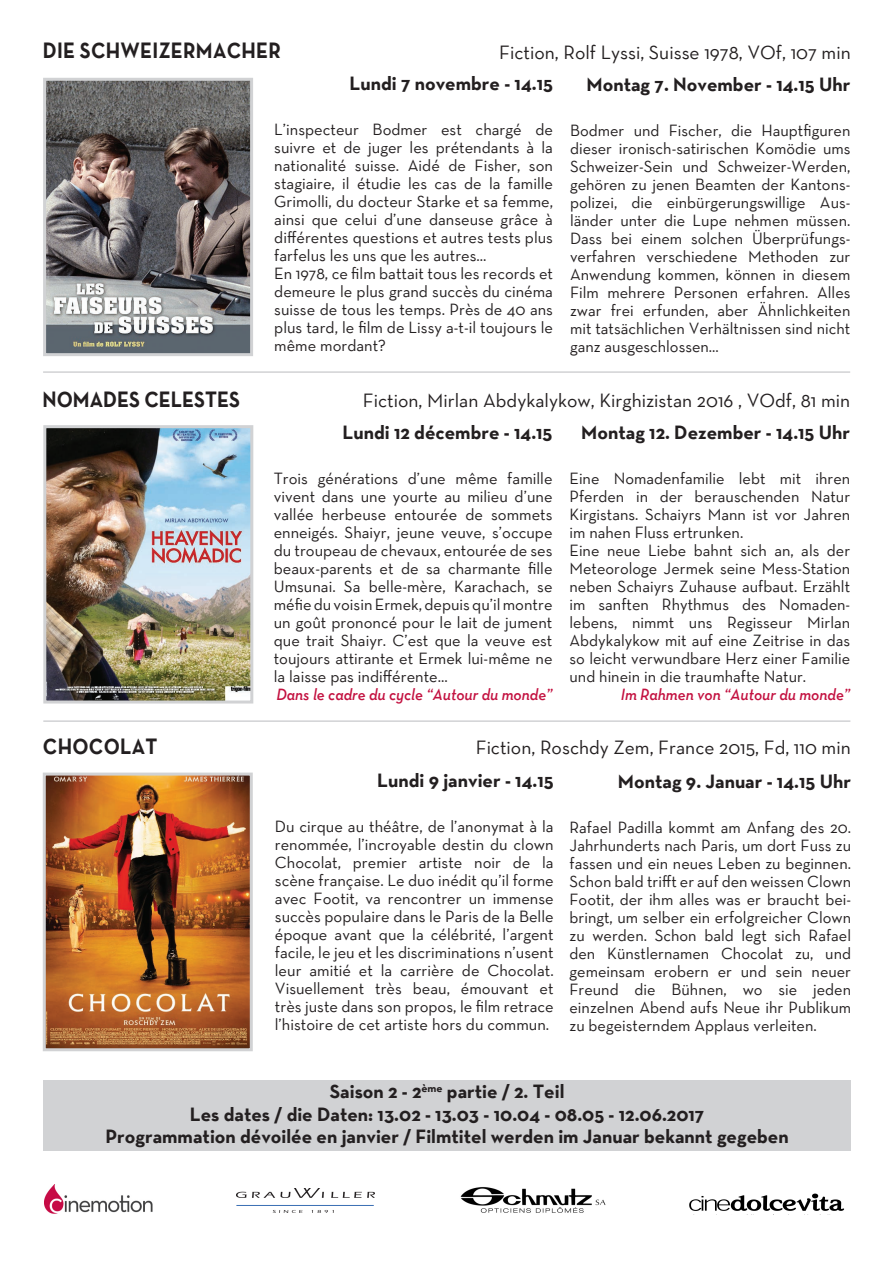
<style>
.page{position:relative;width:893px;height:1263px;background:#fff}
.page>*{position:absolute;margin:0;border:0;box-sizing:border-box;transform-origin:0 0}
.t1{font:700 22.5px "Neutra Text";letter-spacing:.015em;color:#231f20;scale:.9 1}
.t2{font:700 19.5px/22.5px "Neutra Text";color:#231f20;text-align:center}
.t3{font:19.5px "Neutra Text";color:#231f20}
.t4{font:16.5px/18px "Neutra Text";color:#231f20;text-align:justify}
.t5{font:italic 600 16.5px "Neutra Text";color:#c31140;scale:.95 1}
</style>
<div class="page">
<img style="left:47px;top:429px;width:202px;height:270px">
<div style="left:43px;top:425px;width:210px;height:278px;border:3px solid #d1d2d4"></div>
<img style="left:47px;top:82px;width:202px;height:270px">
<div style="left:43px;top:78px;width:210px;height:278px;border:3px solid #d1d2d4"></div>
<img style="left:47px;top:776px;width:202px;height:271px">
<div style="left:43px;top:772px;width:210px;height:279px;border:3px solid #d1d2d4"></div>
<hr style="left:43px;top:371px;width:807px;height:2px;background:#d1d2d4">
<hr style="left:43px;top:720px;width:807px;height:2px;background:#d1d2d4">
<img style="left:236px;top:1188px;width:139px;height:25px">
<img style="left:460px;top:1187px;width:146px;height:26px">
<img style="left:689px;top:1193px;width:156px;height:18px">
<img style="left:45px;top:1185px;width:108px;height:29px">
<div style="left:43px;top:1080px;width:808px;height:70px;background:#d1d2d4"></div>
<p class="t1" style="left:43px;top:37px;width:266px">DIE SCHWEIZERMACHER</p>
<p class="t3" style="left:499px;top:41px;width:353px">Fiction, Rolf Lyssi, Suisse 1978, VOf, 107 min</p>
<p class="t2" style="left:349px;top:72px;width:205px">Lundi 7 novembre - 14.15</p>
<p class="t4" style="left:274px;top:120px;width:280px">L’inspecteur Bodmer est chargé de suivre et de juger les prétendants à la nationalité suisse. Aidé de Fisher, son stagiaire, il étudie les cas de la famille Grimolli, du docteur Starke et sa femme, ainsi que celui d’une danseuse grâce à différentes questions et autres tests plus farfelus les uns que les autres...</p>
<p class="t4" style="left:274px;top:264px;width:280px">En 1978, ce film battait tous les records et demeure le plus grand succès du cinéma suisse de tous les temps. Près de 40 ans plus tard, le film de Lissy a-t-il toujours le même mordant?</p>
<p class="t2" style="left:586px;top:72px;width:265px">Montag 7. November - 14.15 Uhr</p>
<p class="t4" style="left:570px;top:121px;width:282px">Bodmer und Fischer, die Hauptfiguren dieser ironisch-satirischen Komödie ums Schweizer-Sein und Schweizer-Werden, gehören zu jenen Beamten der Kantons&shy;polizei, die einbürgerungswillige Aus&shy;länder unter die Lupe nehmen müssen.<br>Dass bei einem solchen Überprüfungs&shy;verfahren verschiedene Methoden zur Anwendung kommen, können in diesem Film mehrere Personen erfahren. Alles zwar frei erfunden, aber Ähnlichkeiten mit tatsächlichen Verhältnissen sind nicht ganz ausgeschlossen...</p>
<p class="t1" style="left:43px;top:385px;width:221px">NOMADES CELESTES</p>
<p class="t3" style="left:363px;top:388px;width:489px">Fiction, Mirlan Abdykalykow, Kirghizistan 2016 , VOdf, 81 min</p>
<p class="t2" style="left:343px;top:421px;width:211px">Lundi 12 décembre - 14.15</p>
<p class="t4" style="left:274px;top:469px;width:280px">Trois générations d’une même famille vivent dans une yourte au milieu d’une vallée herbeuse entourée de sommets enneigés. Shaiyr, jeune veuve, s’occupe du troupeau de chevaux, entourée de ses beaux-parents et de sa charmante fille Umsunai. Sa belle-mère, Karachach, se méfie du voisin Ermek, depuis qu’il montre un goût prononcé pour le lait de jument que trait Shaiyr. C’est que la veuve est toujours attirante et Ermek lui-même ne la laisse pas indifférente...</p>
<p class="t5" style="left:276px;top:684px;width:292px">Dans le cadre du cycle “Autour du monde”</p>
<p class="t2" style="left:581px;top:421px;width:270px">Montag 12. Dezember - 14.15 Uhr</p>
<p class="t4" style="left:569px;top:469px;width:282px">Eine Nomadenfamilie lebt mit ihren Pferden in der berauschenden Natur Kirgistans. Schaiyrs Mann ist vor Jahren im nahen Fluss ertrunken.</p>
<p class="t4" style="left:569px;top:541px;width:282px">Eine neue Liebe bahnt sich an, als der Meteorologe Jermek seine Mess-Station neben Schaiyrs Zuhause aufbaut. Erzählt im sanften Rhythmus des Nomaden&shy;lebens, nimmt uns Regisseur Mirlan Abdykalykow mit auf eine Zeitrise in das so leicht verwundbare Herz einer Familie und hinein in die traumhafte Natur.</p>
<p class="t5" style="left:621px;top:684px;width:243px">Im Rahmen von “Autour du monde”</p>
<p class="t1" style="left:43px;top:732px;width:129px">CHOCOLAT</p>
<p class="t3" style="left:476px;top:735px;width:376px">Fiction, Roschdy Zem, France 2015, Fd, 110 min</p>
<p class="t2" style="left:377px;top:768px;width:178px">Lundi 9 janvier - 14.15</p>
<p class="t4" style="left:275px;top:817px;width:280px">Du cirque au théâtre, de l’anonymat à la renommée, l’incroyable destin du clown Chocolat, premier artiste noir de la scène française. Le duo inédit qu’il forme avec Footit, va rencontrer un immense succès populaire dans le Paris de la Belle époque avant que la célébrité, l’argent facile, le jeu et les discriminations n’usent leur amitié et la carrière de Chocolat.<br>Visuellement très beau, émouvant et très juste dans son propos, le film retrace l’histoire de cet artiste hors du commun.</p>
<p class="t2" style="left:618px;top:769px;width:235px">Montag 9. Januar - 14.15 Uhr</p>
<p class="t4" style="left:569px;top:818px;width:283px">Rafael Padilla kommt am Anfang des 20.<br>Jahrhunderts nach Paris, um dort Fuss zu fassen und ein neues Leben zu beginnen.<br>Schon bald trifft er auf den weissen Clown Footit, der ihm alles was er braucht bei&shy;bringt, um selber ein erfolgreicher Clown zu werden. Schon bald legt sich Rafael den Künstlernamen Chocolat zu, und gemeinsam erobern er und sein neuer Freund die Bühnen, wo sie jeden einzelnen Abend aufs Neue ihr Publikum zu begeisterndem Applaus verleiten.</p>
<p class="t2" style="left:190px;top:1080px;width:516px">Saison 2 - 2<sup>ème</sup> partie / 2. Teil<br>Les dates / die Daten: 13.02 - 13.03 - 10.04 - 08.05 - 12.06.2017</p>
<p class="t2" style="left:105px;top:1125px;width:685px">Programmation dévoilée en janvier / Filmtitel werden im Januar bekannt gegeben</p>
</div>
